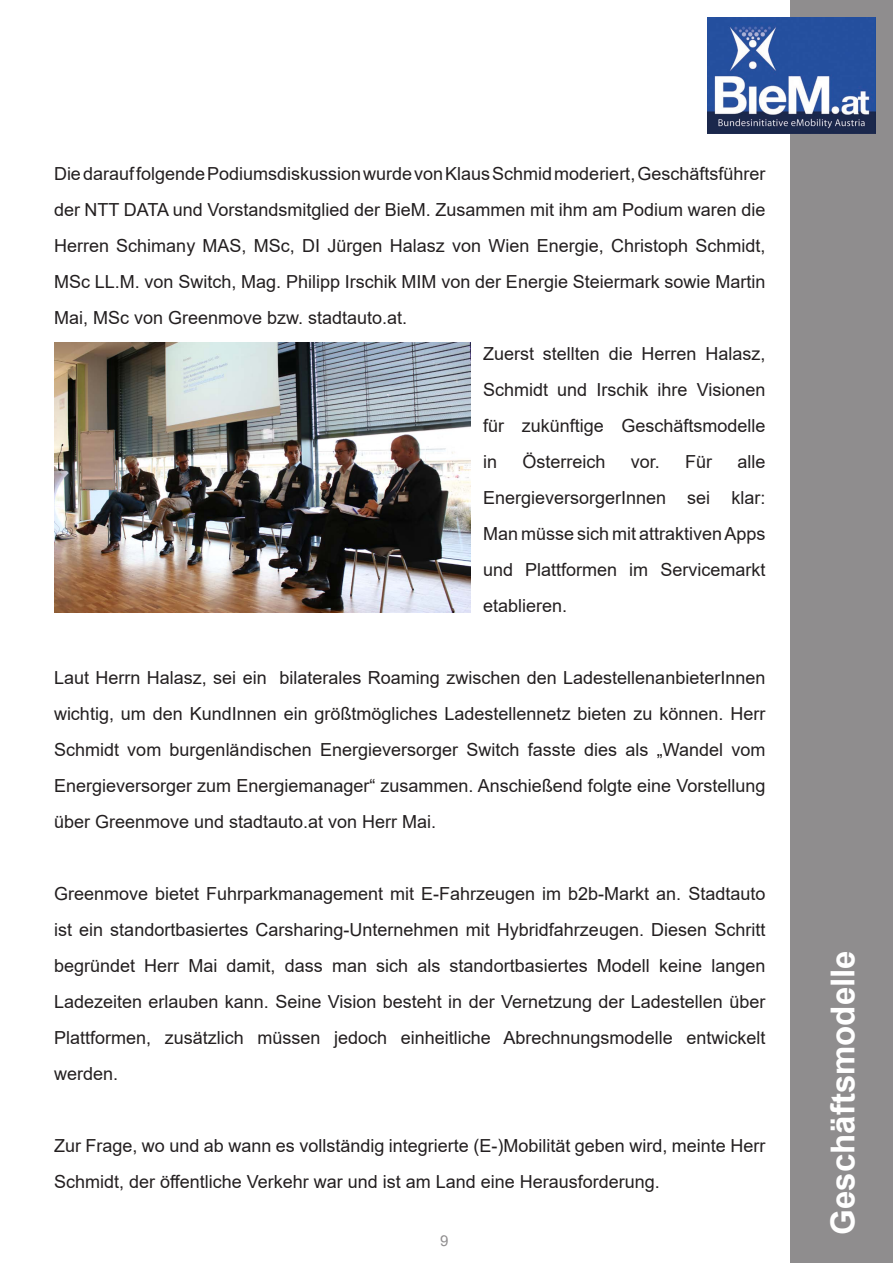
<style>
.page{position:relative;width:893px;height:1263px;background:#fff}
.page>*{position:absolute;margin:0;border:0;box-sizing:border-box;transform-origin:0 0}
.t1{font:700 33px "Arial";color:#fff}
.Absatzformat_1{font:18px/36px "Arial";color:#231f20;text-align:justify}
.t2{font:15px "Arial";color:#8f8d8e}
</style>
<div class="page">
<div style="left:789px;top:0;width:104px;height:1263px;background:#8f8d8e"></div>
<img style="left:707px;top:17px;width:169px;height:117px">
<img style="left:54px;top:342px;width:416px;height:270px">
<p class="Absatzformat_1" style="left:54px;top:156px;width:713px">Die darauf folgende Podiumsdiskussion wurde von Klaus Schmid moderiert, Geschäftsführer der NTT DATA und Vorstandsmitglied der BieM. Zusammen mit ihm am Podium waren die Herren Schimany MAS, MSc, DI Jürgen Halasz von Wien Energie, Christoph Schmidt, MSc LL.M. von Switch, Mag. Philipp Irschik MIM von der Energie Steiermark sowie Martin Mai, MSc von Greenmove bzw. stadtauto.at.</p>
<p class="Absatzformat_1" style="left:483px;top:336px;width:284px">Zuerst stellten die Herren Halasz, Schmidt und Irschik ihre Visionen für zukünftige Geschäftsmodelle in</p>
<p class="Absatzformat_1" style="left:522px;top:444px;width:85px">Österreich</p>
<p class="Absatzformat_1" style="left:631px;top:444px;width:31px">vor.</p>
<p class="Absatzformat_1" style="left:685px;top:444px;width:28px">Für</p>
<p class="Absatzformat_1" style="left:483px;top:444px;width:284px;text-indent:254px">alle EnergieversorgerInnen sei klar:<br>Man müsse sich mit attraktiven Apps und Plattformen im Servicemarkt etablieren.</p>
<p class="Absatzformat_1" style="left:54px;top:660px;width:713px">Laut Herrn Halasz, sei ein bilaterales Roaming zwischen den LadestellenanbieterInnen wichtig, um den KundInnen ein größtmögliches Ladestellennetz bieten zu können. Herr Schmidt vom burgenländischen Energieversorger Switch fasste dies als „Wandel vom Energieversorger zum Energiemanager“ zusammen. Anschießend folgte eine Vorstellung über Greenmove und stadtauto.at von Herr Mai.</p>
<p class="Absatzformat_1" style="left:54px;top:876px;width:713px">Greenmove bietet Fuhrparkmanagement mit E-Fahrzeugen im b2b-Markt an. Stadtauto ist ein standortbasiertes Carsharing-Unternehmen mit Hybridfahrzeugen. Diesen Schritt begründet Herr Mai damit, dass man sich als standortbasiertes Modell keine langen Ladezeiten erlauben kann. Seine Vision besteht in der Vernetzung der Ladestellen über Plattformen, zusätzlich müssen jedoch einheitliche Abrechnungsmodelle entwickelt werden.</p>
<p class="Absatzformat_1" style="left:54px;top:1128px;width:713px">Zur Frage, wo und ab wann es vollständig integrierte (E-)Mobilität geben wird, meinte Herr<br>Schmidt, der öffentliche Verkehr war und ist am Land eine Herausforderung.</p>
<p class="t2" style="left:440px;top:1230px;width:10px">9</p>
<p class="t1" style="left:820px;top:1234px;width:286px;rotate:-90deg">Geschäftsmodelle</p>
</div>
